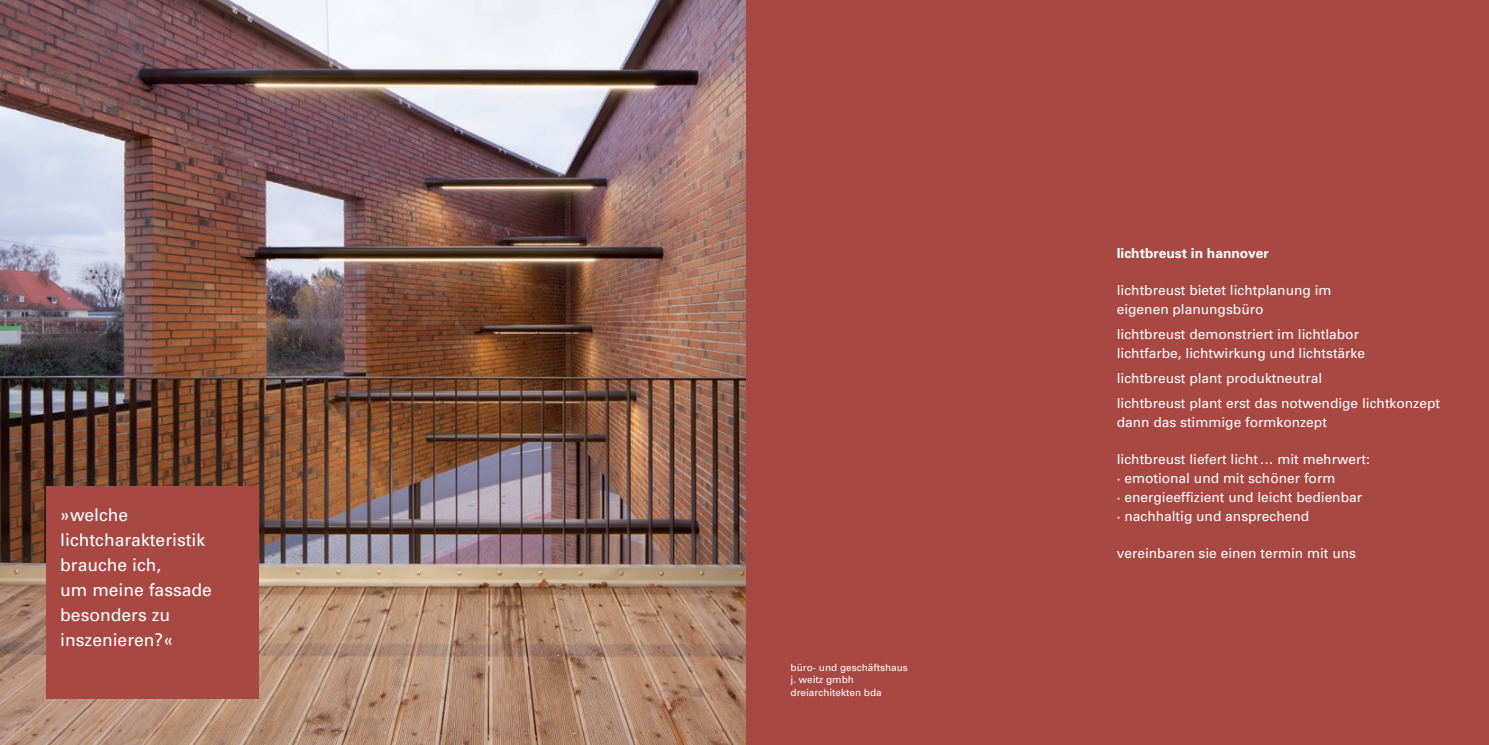
<style>
.page{position:relative;width:1489px;height:745px;background:#fff}
.page>*{position:absolute;margin:0;border:0;box-sizing:border-box;transform-origin:0 0}
.t1{font:17.5px/25px "Univers";color:#fff}
.t2{font:13.75px/18.8px "Univers";color:#fff}
.t3{font:700 13.75px "Univers";color:#fff}
.t4{font:10px/12.5px "Univers";color:#fff}
</style>
<div class="page">
<div style="left:744px;top:0;width:744px;height:744px;background:#a74843"></div>
<img style="left:0;top:0;width:745px;height:744px">
<div style="left:46px;top:485px;width:213px;height:213px;background:#a74843"></div>
<p class="t1" style="left:60px;top:501px;width:153px">»welche lichtcharakteristik brauche ich,<br>um meine fassade besonders zu inszenieren?«</p>
<p class="t4" style="left:790px;top:660px;width:119px">büro- und geschäftshaus j. weitz gmbh dreiarchitekten bda</p>
<p class="t3" style="left:1116px;top:244px;width:154px">lichtbreust in hannover</p>
<p class="t2" style="left:1116px;top:281px;width:216px">lichtbreust bietet lichtplanung im eigenen planungsbüro</p>
<p class="t2" style="left:1116px;top:324px;width:250px">lichtbreust demonstriert im lichtlabor lichtfarbe, lichtwirkung und lichtstärke</p>
<p class="t2" style="left:1116px;top:365px;width:325px;line-height:25px">lichtbreust plant produktneutral<br>lichtbreust plant erst das notwendige lichtkonzept</p>
<p class="t2" style="left:1116px;top:412px;width:212px">dann das stimmige formkonzept</p>
<p class="t2" style="left:1116px;top:449px;width:255px">lichtbreust liefert licht… mit mehrwert: · emotional und mit schöner form<br>· energieeffizient und leicht bedienbar<br>· nachhaltig und ansprechend</p>
<p class="t2" style="left:1116px;top:543px;width:241px">vereinbaren sie einen termin mit uns</p>
</div>
